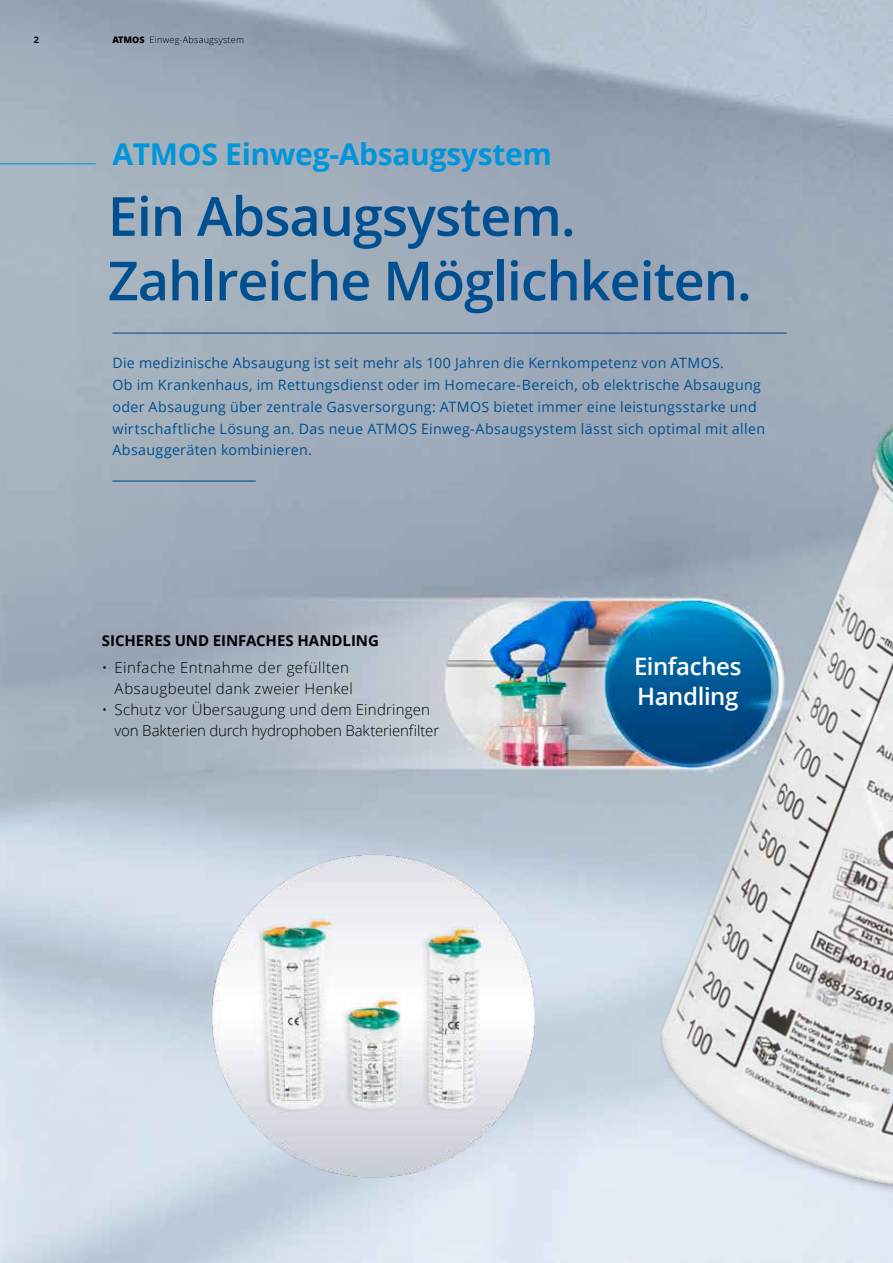
<style>
.page{position:relative;width:893px;height:1263px;background:#fff}
.page>*{position:absolute;margin:0;border:0;box-sizing:border-box;transform-origin:0 0}
.t1{font:600 54px/64.5px "Open Sans";letter-spacing:-.02em;color:#005091}
.t2{font:700 30px "Open Sans";letter-spacing:-.01em;color:#0095db}
.t3{font:600 24px/30px "Open Sans";letter-spacing:-.015em;color:#fff}
.t4{font:300 15px/21px "Open Sans";letter-spacing:.015em;color:#000}
.t5{font:700 15px "Open Sans";letter-spacing:-.005em;color:#000}
.t6{font:14.25px/21.8px "Open Sans";letter-spacing:.02em;color:#005091}
.t7{font:300 9px "Open Sans";letter-spacing:.03em;color:#000}
.t8{font:700 9px "Open Sans";color:#000}
.s1{font-weight:800}
</style>
<div class="page">
<img style="left:0;top:0;width:893px;height:1263px">
<hr style="left:112px;top:333px;width:675px;height:1px;background:#005091">
<hr style="left:112px;top:480px;width:144px;height:2px;background:#005091">
<hr style="left:0;top:163px;width:96px;height:1px;background:#0095db">
<img style="left:502px;top:233px;width:391px;height:1030px">
<img style="left:197px;top:838px;width:349px;height:354px">
<p class="t8" style="left:34px;top:33px;width:7px">2</p>
<p class="t7" style="left:112px;top:33px;width:133px"><span class="s1">ATMOS</span> Einweg-Absaugsystem</p>
<h2 class="t2" style="left:112px;top:133px;width:441px">ATMOS Einweg-Absaugsystem</h2>
<h1 class="t1" style="left:108px;top:183px;width:645px">Ein Absaugsystem.<br>Zahlreiche Möglichkeiten.</h1>
<p class="t6" style="left:112px;top:352px;width:654px">Die medizinische Absaugung ist seit mehr als 100 Jahren die Kernkompetenz von ATMOS.<br>Ob im Krankenhaus, im Rettungsdienst oder im Homecare-Bereich, ob elektrische Absaugung oder Absaugung über zentrale Gasversorgung: ATMOS bietet immer eine leistungsstarke und wirtschaftliche Lösung an. Das neue ATMOS Einweg-Absaugsystem lässt sich optimal mit allen Absauggeräten kombinieren.</p>
<p class="t5" style="left:102px;top:630px;width:279px">SICHERES UND EINFACHES HANDLING</p>
<p class="t4" style="left:115px;top:656px;width:326px">Einfache Entnahme der gefüllten Absaugbeutel dank zweier Henkel<br>Schutz vor Übersaugung und dem Eindringen von Bakterien durch hydrophoben Bakterienfilter</p>
<p class="t4" style="left:102px;top:657px;width:7px">•</p>
<p class="t4" style="left:102px;top:699px;width:7px">•</p>
<h3 class="t3" style="left:634px;top:651px;width:109px">Einfaches<br>Handling</h3>
</div>
